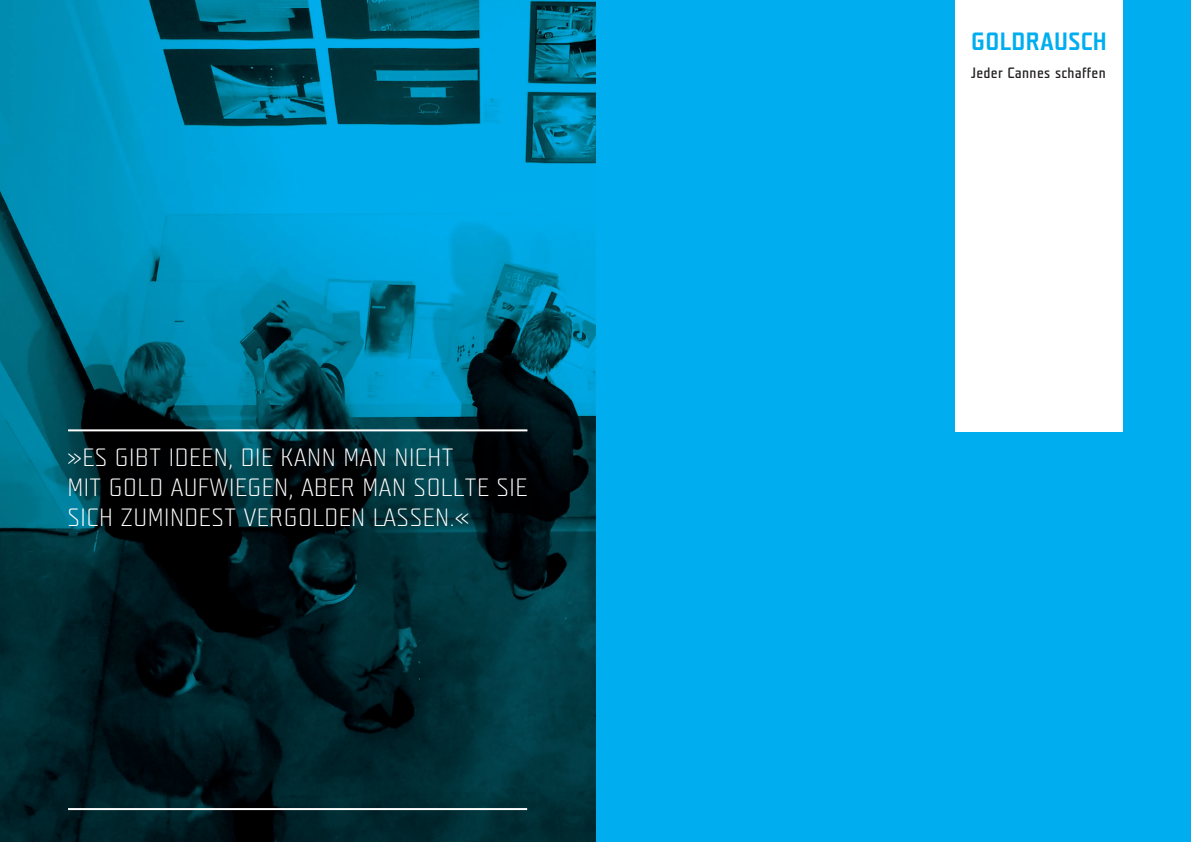
<style>
.page{position:relative;width:1191px;height:842px;background:#fff}
.page>*{position:absolute;margin:0;border:0;box-sizing:border-box;transform-origin:0 0}
.t1{font:25px/30px "Teuton Hell";letter-spacing:.02em;color:#fff}
.t2{font:25px "Teuton Fett";letter-spacing:.015em;color:#00aeef}
.t3{font:15px "Teuton Normal";letter-spacing:.025em;color:#231f20}
</style>
<div class="page">
<div style="left:595px;top:0;width:596px;height:842px;background:#00aeef"></div>
<img style="left:0;top:0;width:595px;height:842px">
<hr style="left:68px;top:429px;width:459px;height:2px;background:#fff">
<hr style="left:68px;top:808px;width:459px;height:2px;background:#fff">
<div style="left:955px;top:0;width:167px;height:431px;background:#fff"></div>
<p class="t1" style="left:67px;top:443px;width:461px">»ES GIBT IDEEN, DIE KANN MAN NICHT<br>MIT GOLD AUFWIEGEN, ABER MAN SOLLTE SIE<br>SICH ZUMINDEST VERGOLDEN LASSEN.«</p>
<p class="t2" style="left:971px;top:29px;width:137px">GOLDRAUSCH</p>
<p class="t3" style="left:971px;top:65px;width:136px">Jeder Cannes schaffen</p>
</div>
